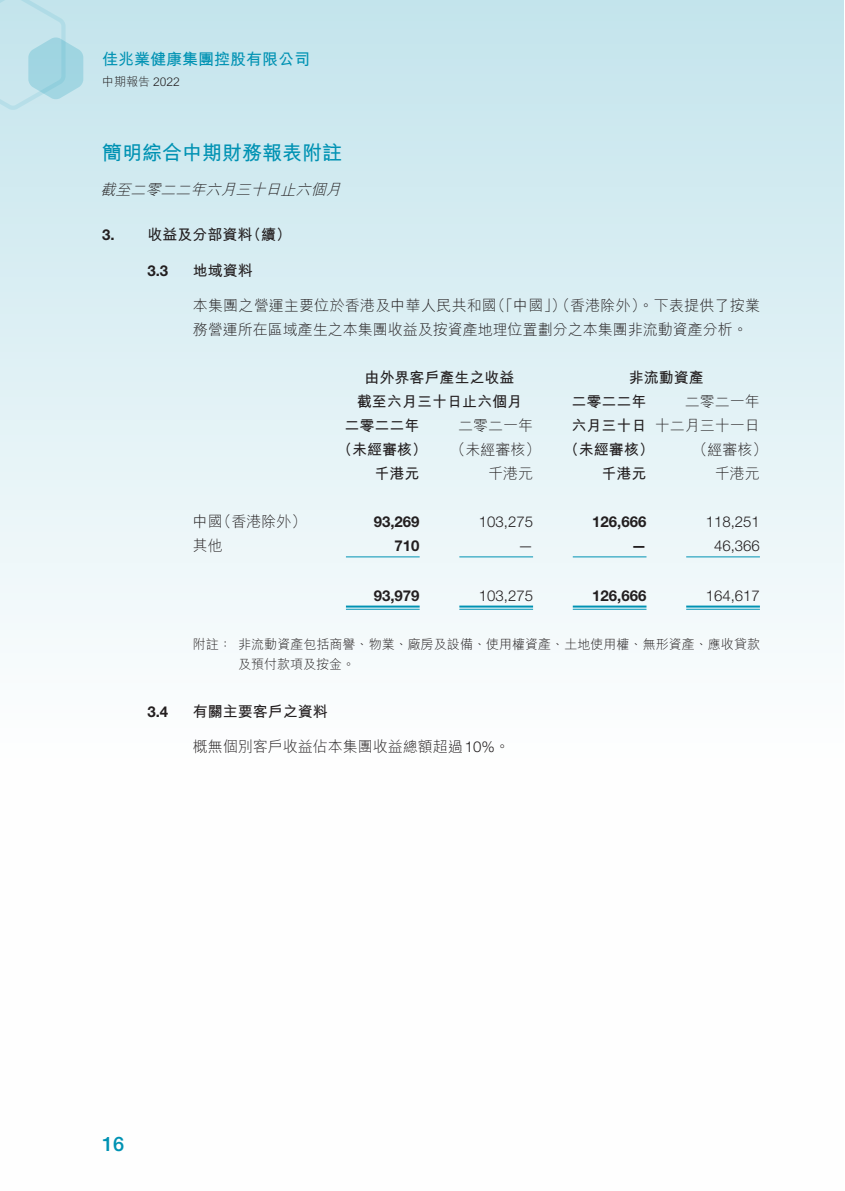
<style>
.page{position:relative;width:845px;height:1191px;background:#fff}
.page>*{position:absolute;margin:0;border:0;box-sizing:border-box;transform-origin:0 0}
.t1{font:700 20px "M Hei HK";color:#0092b3}
.t2{font:500 20px "Helvetica Neue LT Std";color:#0092b3}
.t3{font:700 16px "M Hei HK";color:#0092b3}
.body{font:300 15px/24px "M Hei HK";color:#231f20}
.Table_2_Colume{font:700 15px "M Hei HK";color:#231f20}
.Table_2_Colume-2{font:300 15px "M Hei HK";color:#231f20}
.Table_2_Colume-3{font:300 15px "Helvetica Neue LT Std";color:#231f20}
.Table_2_Colume-4{font:700 15px "Helvetica Neue LT Std";color:#231f20}
.Subhead_2{font:700 15px "M Hei HK";color:#231f20}
.t4{font:italic 300 15px "M Hei HK";color:#231f20}
.Subhead_2-2{font:700 15px "Helvetica Neue LT Std";color:#231f20}
.Notes{font:300 13px/20px "M Hei HK";letter-spacing:.005em;color:#231f20}
.t5{font:300 12px "M Hei HK";color:#231f20}
.s1{font-family:"Helvetica Neue LT Std"}
.s2{font-weight:700}
</style>
<div class="page">
<div style="left:0;top:0;width:843px;height:1191px;background:linear-gradient(to bottom,#cbe7ef,#fff)"></div>
<svg style="left:0;top:0;width:83px;height:114px;background:#bae0e9"></svg>
<hr style="left:346px;top:556px;width:74px;height:1px;background:#0092b3">
<hr style="left:459px;top:556px;width:74px;height:1px;background:#0092b3">
<hr style="left:573px;top:556px;width:73px;height:1px;background:#0092b3">
<hr style="left:686px;top:556px;width:74px;height:1px;background:#0092b3">
<hr style="left:346px;top:605px;width:74px;height:2px;background:#0092b3">
<hr style="left:346px;top:609px;width:74px;height:1px;background:#0092b3">
<hr style="left:459px;top:605px;width:74px;height:2px;background:#0092b3">
<hr style="left:459px;top:609px;width:74px;height:1px;background:#0092b3">
<hr style="left:573px;top:605px;width:73px;height:2px;background:#0092b3">
<hr style="left:573px;top:609px;width:73px;height:1px;background:#0092b3">
<hr style="left:686px;top:605px;width:74px;height:2px;background:#0092b3">
<hr style="left:686px;top:609px;width:74px;height:1px;background:#0092b3">
<p class="t3" style="left:102px;top:48px;width:210px">佳兆業健康集團控股有限公司</p>
<p class="t5" style="left:102px;top:75px;width:79px">中期報告 2022</p>
<h1 class="t1" style="left:102px;top:138px;width:242px">簡明綜合中期財務報表附註</h1>
<p class="t4" style="left:101px;top:182px;width:245px">截至二零二二年六月三十日止六個月</p>
<p class="Subhead_2" style="left:102px;top:224px;width:191px"><span class="s1">3.</span> 收益及分部資料（續）</p>
<p class="Subhead_2-2" style="left:147px;top:261px;width:22px">3.3</p>
<p class="Subhead_2" style="left:193px;top:259px;width:61px">地域資料</p>
<p class="body" style="left:193px;top:293px;width:569px">本集團之營運主要位於香港及中華人民共和國（「中國」）（香港除外）。下表提供了按業務營運所在區域產生之本集團收益及按資產地理位置劃分之本集團非流動資產分析。</p>
<p class="Table_2_Colume" style="left:364px;top:366px;width:152px">由外界客戶產生之收益</p>
<p class="Table_2_Colume" style="left:629px;top:366px;width:76px">非流動資產</p>
<p class="Table_2_Colume" style="left:357px;top:390px;width:167px">截至六月三十日止六個月</p>
<p class="Table_2_Colume" style="left:571px;top:390px;width:76px">二零二二年</p>
<p class="Table_2_Colume-2" style="left:685px;top:394px;width:76px">二零二一年</p>
<p class="Table_2_Colume" style="left:345px;top:414px;width:76px">二零二二年</p>
<p class="Table_2_Colume-2" style="left:458px;top:418px;width:76px">二零二一年</p>
<p class="Table_2_Colume-2" style="left:571px;top:418px;width:190px"><span class="s2">六月三十日</span>十二月三十一日</p>
<p class="Table_2_Colume" style="left:337px;top:438px;width:91px">（未經審核）</p>
<p class="Table_2_Colume-2" style="left:450px;top:442px;width:91px">（未經審核）</p>
<p class="Table_2_Colume" style="left:564px;top:438px;width:91px">（未經審核）</p>
<p class="Table_2_Colume-2" style="left:692px;top:442px;width:76px">（經審核）</p>
<p class="Table_2_Colume" style="left:375px;top:462px;width:46px">千港元</p>
<p class="Table_2_Colume-2" style="left:488px;top:466px;width:46px">千港元</p>
<p class="Table_2_Colume" style="left:601px;top:462px;width:46px">千港元</p>
<p class="Table_2_Colume-2" style="left:715px;top:466px;width:46px">千港元</p>
<p class="Table_2_Colume-2" style="left:193px;top:514px;width:115px">中國（香港除外）</p>
<p class="Table_2_Colume-4" style="left:374px;top:512px;width:47px">93,269</p>
<p class="Table_2_Colume-3" style="left:479px;top:512px;width:56px">103,275</p>
<p class="Table_2_Colume-4" style="left:592px;top:512px;width:56px">126,666</p>
<p class="Table_2_Colume-3" style="left:705px;top:512px;width:56px">118,251</p>
<p class="Table_2_Colume-2" style="left:193px;top:538px;width:31px">其他</p>
<p class="Table_2_Colume-4" style="left:395px;top:536px;width:27px">710</p>
<p class="Table_2_Colume-3" style="left:518px;top:536px;width:16px">—</p>
<p class="Table_2_Colume-4" style="left:631px;top:536px;width:16px">—</p>
<p class="Table_2_Colume-3" style="left:714px;top:536px;width:47px">46,366</p>
<p class="Table_2_Colume-4" style="left:374px;top:586px;width:47px">93,979</p>
<p class="Table_2_Colume-3" style="left:479px;top:586px;width:56px">103,275</p>
<p class="Table_2_Colume-4" style="left:592px;top:586px;width:56px">126,666</p>
<p class="Table_2_Colume-3" style="left:705px;top:586px;width:56px">164,617</p>
<p class="Notes" style="left:238px;top:634px;width:523px;text-indent:-45px">附註： 非流動資產包括商譽、物業、廠房及設備、使用權資產、土地使用權、無形資產、應收貸款及預付款項及按金。</p>
<p class="Subhead_2-2" style="left:147px;top:702px;width:22px">3.4</p>
<p class="Subhead_2" style="left:193px;top:700px;width:136px">有關主要客戶之資料</p>
<p class="body" style="left:193px;top:734px;width:318px">概無個別客戶收益佔本集團收益總額超過<span class="s1">10%</span>。</p>
<h1 class="t2" style="left:102px;top:1131px;width:24px">16</h1>
</div>
